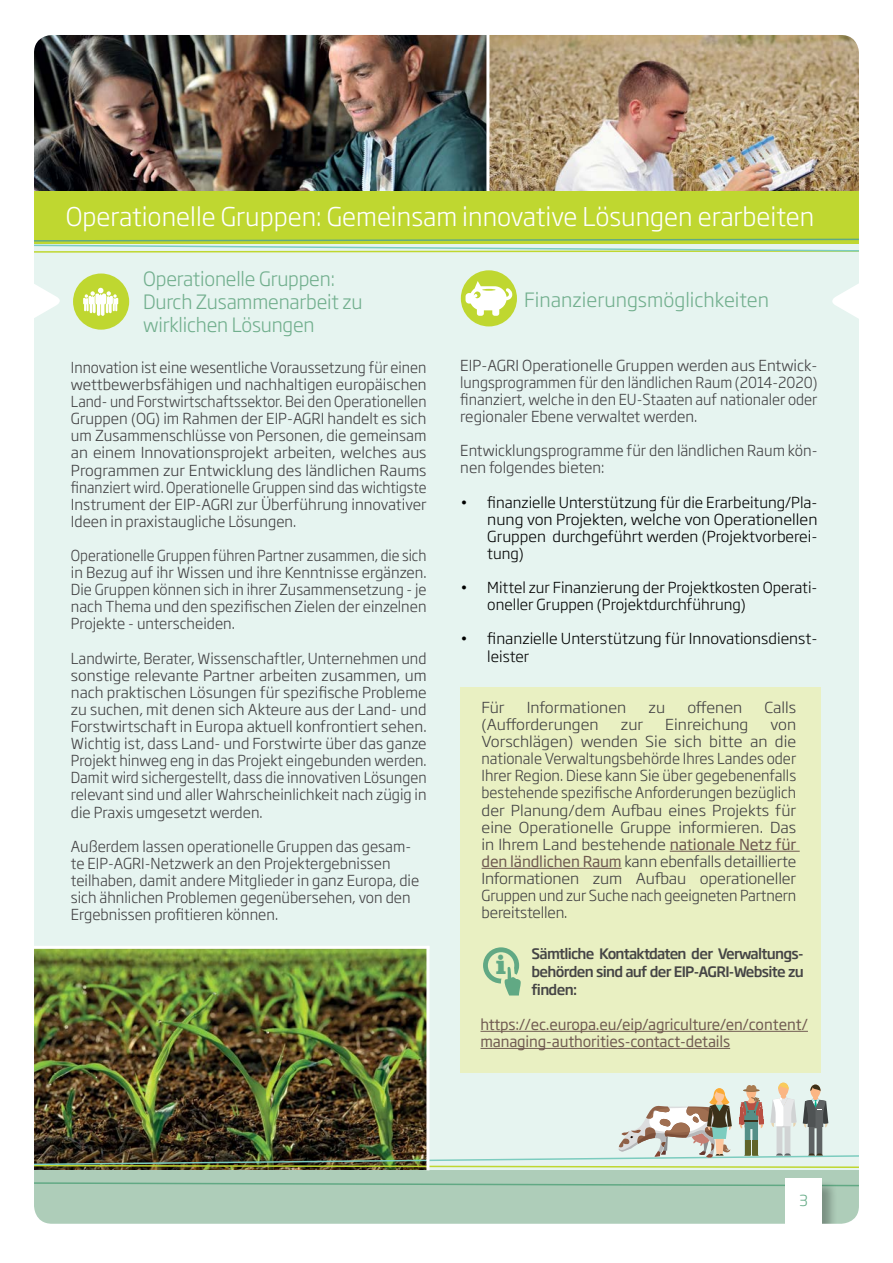
<style>
.page{position:relative;width:893px;height:1263px;background:#fff}
.page>*{position:absolute;margin:0;border:0;box-sizing:border-box;transform-origin:0 0}
.t1{font:900 28.2px "Clarendon BT";color:#61a984}
.t2{font:300 25.5px "Soho Gothic Pro";color:#fff}
.t3{font:300 19.5px/23.4px "Soho Gothic Pro";letter-spacing:-.01em;color:#72af8e}
.t4{font:300 15px/17.1px "Soho Gothic Pro";color:#414042;text-align:justify}
.t5{font:300 15px/17.1px "Soho Gothic Pro";color:#414042;text-align:justify;scale:1.05 1}
.t6{font:300 15px/17.1px "Soho Gothic Pro";color:#414042;text-align:justify;scale:.96 1}
.t7{font:300 15px/17.1px "Soho Gothic Pro";color:#000}
.t8{font:300 15px/17.1px "Soho Gothic Pro";color:#414042;text-align:justify;scale:.93 1}
.t9{font:15px/17.1px "Soho Gothic Std";letter-spacing:-.01em;color:#6e584f}
.t10{font:300 15px "Soho Gothic Pro";color:#61a984}
.t11{font:500 14.25px/18px "Soho Gothic Std";letter-spacing:-.05em;color:#414042;text-align:justify}
.s1{font-family:"Soho Gothic Std";font-weight:400;color:#6e584f}
</style>
<div class="page">
<img style="left:34px;top:35px;width:825px;height:1189px">
<h2 class="t2" style="left:66px;top:196px;width:750px">Operationelle Gruppen: Gemeinsam innovative Lösungen erarbeiten</h2>
<h3 class="t3" style="left:143px;top:265px;width:221px">Operationelle Gruppen:<br>Durch Zusammenarbeit zu wirklichen Lösungen</h3>
<p class="t6" style="left:71px;top:358px;width:372px">Innovation ist eine wesentliche Voraussetzung für einen wettbewerbsfähigen und nachhaltigen europäischen Land- und Forstwirtschaftssektor. Bei den Operationellen Gruppen (OG) im Rahmen der EIP-AGRI handelt es sich um Zusammenschlüsse von Personen, die gemeinsam an einem Innovationsprojekt arbeiten, welches aus Programmen zur Entwicklung des ländlichen Raums finanziert wird. Operationelle Gruppen sind das wichtigste Instrument der EIP-AGRI zur Überführung innovativer Ideen in praxistaugliche Lösungen.</p>
<p class="t8" style="left:71px;top:546px;width:384px">Operationelle Gruppen führen Partner zusammen, die sich in Bezug auf ihr Wissen und ihre Kenntnisse ergänzen.<br>Die Gruppen können sich in ihrer Zusammensetzung - je nach Thema und den spezifischen Zielen der einzelnen Projekte - unterscheiden.</p>
<p class="t4" style="left:71px;top:649px;width:357px">Landwirte, Berater, Wissenschaftler, Unternehmen und sonstige relevante Partner arbeiten zusammen, um nach praktischen Lösungen für spezifische Probleme zu suchen, mit denen sich Akteure aus der Land- und Forstwirtschaft in Europa aktuell konfrontiert sehen.<br>Wichtig ist, dass Land- und Forstwirte über das ganze Projekt hinweg eng in das Projekt eingebunden werden.<br>Damit wird sichergestellt, dass die innovativen Lösungen relevant sind und aller Wahrscheinlichkeit nach zügig in die Praxis umgesetzt werden.</p>
<p class="t4" style="left:71px;top:837px;width:350px;text-align:left">Außerdem lassen operationelle Gruppen das gesam&shy;te EIP-AGRI-Netzwerk an den Projektergebnissen teilhaben, damit andere Mitglieder in ganz Europa, die sich ähnlichen Problemen gegenübersehen, von den Ergebnissen profitieren können.</p>
<h3 class="t3" style="left:524px;top:287px;width:246px">Finanzierungsmöglichkeiten</h3>
<p class="t4" style="left:460px;top:356px;width:359px">EIP-AGRI Operationelle Gruppen werden aus Entwick&shy;lungsprogrammen für den ländlichen Raum (2014-2020) finanziert, welche in den EU-Staaten auf nationaler oder regionaler Ebene verwaltet werden.</p>
<p class="t4" style="left:460px;top:441px;width:359px">Entwicklungsprogramme für den ländlichen Raum kön&shy;nen folgendes bieten:</p>
<p class="t7" style="left:487px;top:493px;width:332px;text-align:justify;text-indent:-27px">• finanzielle Unterstützung für die Erarbeitung/Pla&shy;nung von Projekten, welche von Operationellen Gruppen durchgeführt werden (Projektvorberei&shy;tung)</p>
<p class="t7" style="left:487px;top:578px;width:332px;text-indent:-27px">• Mittel zur Finanzierung der Projektkosten Operati&shy;oneller Gruppen (Projektdurchführung)</p>
<p class="t7" style="left:487px;top:629px;width:332px;text-indent:-27px">• finanzielle Unterstützung für Innovationsdienst&shy;leister</p>
<p class="t5" style="left:482px;top:698px;width:23px">Für</p>
<p class="t5" style="left:527px;top:698px;width:96px">Informationen</p>
<p class="t5" style="left:649px;top:698px;width:17px">zu</p>
<p class="t5" style="left:687px;top:698px;width:54px">offenen</p>
<p class="t5" style="left:764px;top:698px;width:32px">Calls</p>
<p class="t5" style="left:482px;top:715px;width:113px">(Aufforderungen</p>
<p class="t5" style="left:621px;top:715px;width:23px">zur</p>
<p class="t5" style="left:665px;top:715px;width:81px">Einreichung</p>
<p class="t5" style="left:482px;top:715px;width:301px;text-indent:289px">von Vorschlägen) wenden Sie sich bitte an die nationale Verwaltungsbehörde Ihres Landes oder Ihrer Region. Diese kann Sie über gegebenenfalls bestehende spezifische Anforderungen bezüglich der Planung/dem Aufbau eines Projekts für eine Operationelle Gruppe informieren. Das in Ihrem Land bestehende <span class="s1">nationale Netz für den ländlichen Raum</span> kann ebenfalls detaillierte Informationen zum Aufbau operationeller Gruppen und zur Suche nach geeigneten Partnern bereitstellen.</p>
<p class="t11" style="left:531px;top:944px;width:274px">Sämtliche Kontaktdaten der Verwaltungs&shy;behörden sind auf der EIP-AGRI-Website zu finden:</p>
<p class="t9" style="left:480px;top:1016px;width:329px">https://ec.europa.eu/eip/agriculture/en/content/ managing-authorities-contact-details</p>
<h1 class="t1" style="left:496px;top:947px;width:12px">i</h1>
<p class="t10" style="left:799px;top:1188px;width:10px">3</p>
</div>
